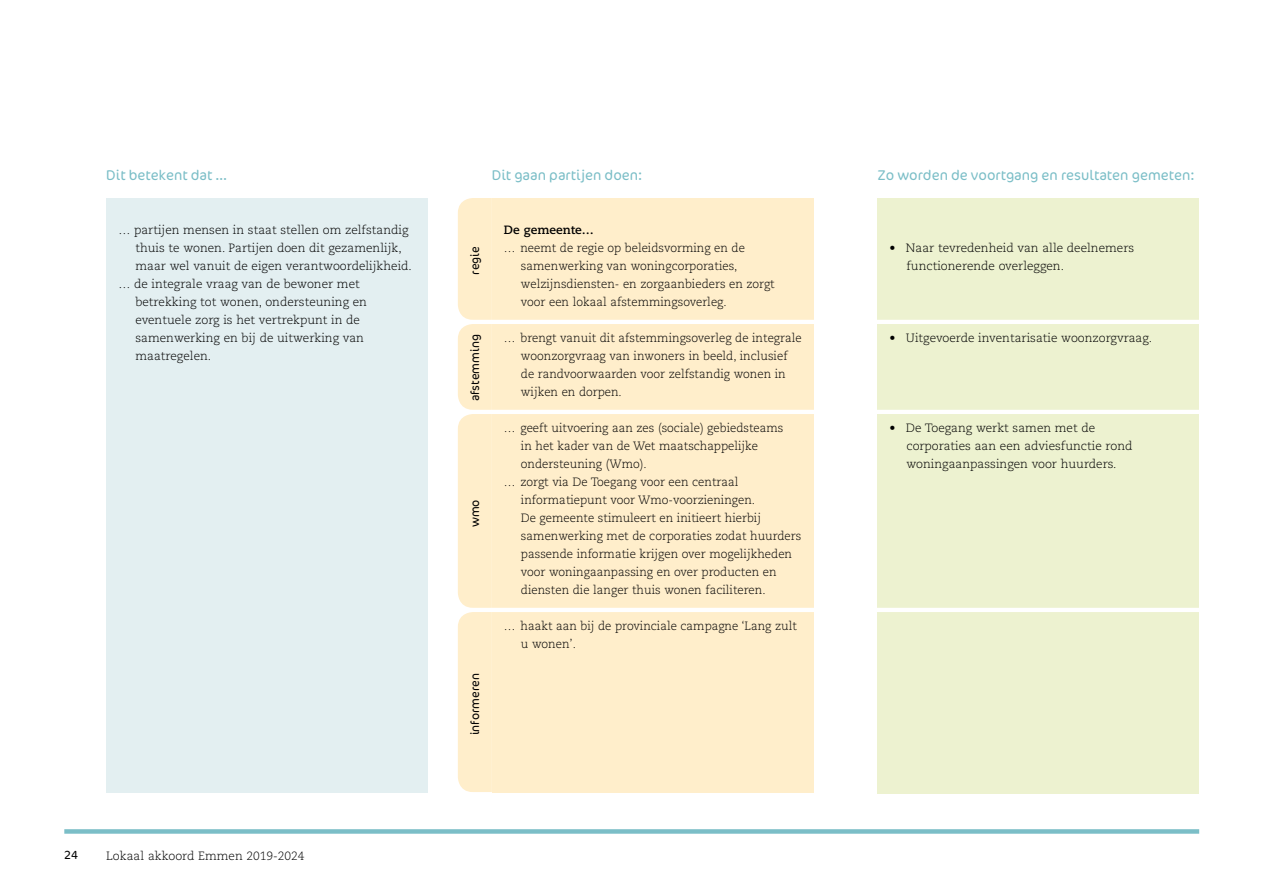
<style>
.page{position:relative;width:1263px;height:893px;background:#fff}
.page>*{position:absolute;margin:0;border:0;box-sizing:border-box;transform-origin:0 0}
.t1{font:300 14.25px "Cocon";color:#7bbec7}
.t2{font:300 12px/18px "Caecilia LT Std";color:#000}
.t3{font:300 12px "Cocon";color:#000}
.t4{font:700 12px "Caecilia LT Std";color:#000}
</style>
<div class="page">
<div style="left:64px;top:829px;width:1135px;height:5px;background:#7bbec7"></div>
<div style="left:106px;top:198px;width:322px;height:594px;background:#e3eff1"></div>
<div style="left:492px;top:198px;width:322px;height:594px;background:#ffeecb"></div>
<div style="left:877px;top:198px;width:322px;height:596px;background:#edf2d0"></div>
<hr style="left:435px;top:608px;width:780px;height:4px;background:#fff">
<hr style="left:435px;top:320px;width:780px;height:4px;background:#fff">
<hr style="left:435px;top:410px;width:780px;height:4px;background:#fff">
<div style="left:458px;top:198px;width:34px;height:594px;background:#ffeecb"></div>
<p class="t1" style="left:106px;top:167px;width:122px">Dit betekent dat …</p>
<p class="t1" style="left:492px;top:167px;width:152px">Dit gaan partijen doen:</p>
<p class="t1" style="left:877px;top:167px;width:319px">Zo worden de voortgang en resultaten gemeten:</p>
<p class="t2" style="left:118px;top:221px;width:292px">… partijen mensen in staat stellen om zelfstandig</p>
<p class="t2" style="left:135px;top:239px;width:268px">thuis te wonen. Partijen doen dit gezamenlijk,</p>
<p class="t2" style="left:135px;top:257px;width:278px">maar wel vanuit de eigen verantwoordelijkheid.</p>
<p class="t2" style="left:118px;top:275px;width:243px">… de integrale vraag van de bewoner met</p>
<p class="t2" style="left:135px;top:293px;width:233px">betrekking tot wonen, ondersteuning en</p>
<p class="t2" style="left:135px;top:311px;width:226px">eventuele zorg is het vertrekpunt in de</p>
<p class="t2" style="left:135px;top:329px;width:230px">samenwerking en bij de uitwerking van</p>
<p class="t2" style="left:135px;top:347px;width:77px">maatregelen.</p>
<p class="t3" style="left:64px;top:848px;width:15px">24</p>
<p class="t2" style="left:106px;top:847px;width:200px">Lokaal akkoord Emmen 2019-2024</p>
<p class="t3" style="left:468px;top:275px;width:30px;rotate:-90deg">regie</p>
<p class="t3" style="left:468px;top:401px;width:68px;rotate:-90deg">afstemming</p>
<p class="t3" style="left:468px;top:527px;width:29px;rotate:-90deg">wmo</p>
<p class="t3" style="left:468px;top:735px;width:64px;rotate:-90deg">informeren</p>
<p class="t4" style="left:504px;top:223px;width:91px">De gemeente…</p>
<p class="t2" style="left:521px;top:239px;width:255px;text-indent:-17px">… neemt de regie op beleidsvorming en de samenwerking van woningcorporaties, welzijnsdiensten- en zorgaanbieders en zorgt voor een lokaal afstemmingsoverleg.</p>
<p class="t2" style="left:521px;top:329px;width:282px;text-indent:-17px">… brengt vanuit dit afstemmingsoverleg de integrale woonzorgvraag van inwoners in beeld, inclusief de randvoorwaarden voor zelfstandig wonen in wijken en dorpen.</p>
<p class="t2" style="left:504px;top:419px;width:281px">… geeft uitvoering aan zes (sociale) gebiedsteams</p>
<p class="t2" style="left:521px;top:437px;width:239px">in het kader van de Wet maatschappelijke</p>
<p class="t2" style="left:521px;top:455px;width:127px">ondersteuning (Wmo).</p>
<p class="t2" style="left:504px;top:473px;width:236px">… zorgt via De Toegang voor een centraal</p>
<p class="t2" style="left:521px;top:491px;width:236px">informatiepunt voor Wmo-voorzieningen.</p>
<p class="t2" style="left:521px;top:509px;width:242px">De gemeente stimuleert en initieert hierbij</p>
<p class="t2" style="left:521px;top:527px;width:282px">samenwerking met de corporaties zodat huurders</p>
<p class="t2" style="left:521px;top:545px;width:273px">passende informatie krijgen over mogelijkheden</p>
<p class="t2" style="left:521px;top:563px;width:257px">voor woningaanpassing en over producten en</p>
<p class="t2" style="left:521px;top:581px;width:246px">diensten die langer thuis wonen faciliteren.</p>
<p class="t2" style="left:521px;top:617px;width:277px;text-indent:-17px">… haakt aan bij de provinciale campagne ‘Lang zult u wonen’.</p>
<p class="t2" style="left:906px;top:239px;width:229px;text-indent:-17px">• Naar tevredenheid van alle deelnemers functionerende overleggen.</p>
<p class="t2" style="left:889px;top:329px;width:264px">• Uitgevoerde inventarisatie woonzorgvraag.</p>
<p class="t2" style="left:906px;top:419px;width:227px;text-indent:-17px">• De Toegang werkt samen met de corporaties aan een adviesfunctie rond woningaanpassingen voor huurders.</p>
</div>
